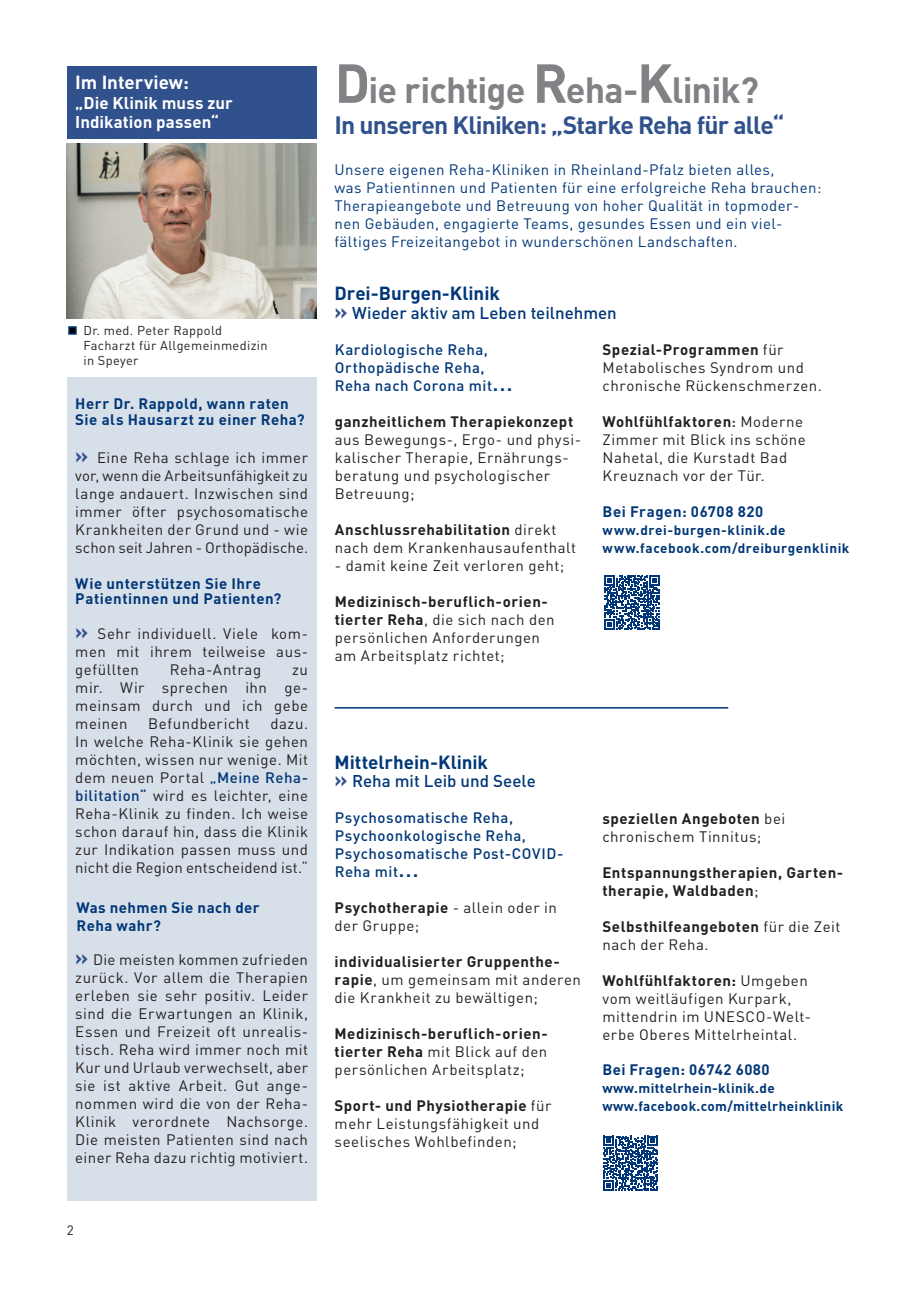
<style>
.page{position:relative;width:919px;height:1289px;background:#fff}
.page>*{position:absolute;margin:0;border:0;box-sizing:border-box;transform-origin:0 0}
.Headline{font:700 36px "DIN Pro DR Vp";letter-spacing:-.025em;color:#808285}
.Headline-2{font:700 24.75px "DIN Pro DR Vp";letter-spacing:-.035em;color:#30518c}
.Headline-3{font:700 18.75px "DIN Pro DR Vp";letter-spacing:-.005em;color:#013778}
.t1{font:700 18.75px "DIN Pro DR Vp";color:#fff}
.Headline-4{font:500 16.8px "DIN Pro DR Vp";color:#013778}
.t2{font:700 16.8px/19.5px "DIN Pro DR Vp";color:#fff}
.Text{font:15px/18px "DIN Pro DR Vp";letter-spacing:.035em;color:#231f20;text-align:justify}
.Text_1{font:15px/18px "DIN Pro DR Vp";letter-spacing:.035em;color:#231f20}
.Text-2{font:15px/18px "DIN Pro DR Vp";letter-spacing:.03em;color:#013778}
.Text-3{font:700 15px/16.5px "DIN Pro DR Vp";letter-spacing:.035em;color:#013778}
.Text-4{font:500 15px/18px "DIN Pro DR Vp";letter-spacing:.035em;color:#013778}
.Text_1-2{font:700 15px/18px "DIN Pro DR Vp";letter-spacing:.035em;color:#231f20;text-align:justify}
.Text_1-3{font:700 15px "DIN Pro DR Vp";letter-spacing:.04em;color:#013778}
.Text-5{font:700 13.5px/18px "DIN Pro DR Vp";letter-spacing:.03em;color:#013778}
.Text_1-4{font:700 13.5px/18px "DIN Pro DR Vp";letter-spacing:.04em;color:#013778}
.t3{font:13.5px "DIN Pro DR Vp";color:#231f20}
.Text-6{font:12.75px/15px "DIN Pro DR Vp";letter-spacing:.03em;color:#231f20}
.s1{font-weight:700;font-size:21px;color:#30518c}
.s2{font-weight:500;color:#013778}
.s3{font-size:54px}
.s4{font-size:22.5px}
.s5{font-weight:700}
.s6{font-weight:500}
.s7{font-weight:400}
</style>
<div class="page">
<div style="left:67px;top:67px;width:249px;height:72px;background:#30518c"></div>
<div style="left:67px;top:377px;width:249px;height:824px;background:#d7dfe9"></div>
<hr style="left:334px;top:707px;width:394px;height:1px;background:#013778">
<svg style="left:604px;top:575px;width:55px;height:55px"></svg>
<svg style="left:603px;top:1135px;width:55px;height:55px"></svg>
<div style="left:68px;top:326px;width:9px;height:9px;background:#000;border:2px solid #013778"></div>
<img style="left:67px;top:143px;width:249px;height:176px">
<p class="t1" style="left:75px;top:70px;width:115px">Im Interview:</p>
<p class="t2" style="left:75px;top:92px;width:159px">„Die Klinik muss zur<br>Indikation passen“</p>
<p class="Text-6" style="left:83px;top:322px;width:186px">Dr. med. Peter Rappold<br>Facharzt für Allgemeinmedizin in Speyer</p>
<p class="Text-3" style="left:75px;top:395px;width:231px">Herr Dr. Rappold, wann raten<br>Sie als Hausarzt zu einer Reha?</p>
<p class="Text" style="left:75px;top:448px;width:234px"><span class="s1">»</span> Eine Reha schlage ich immer vor, wenn die Arbeitsunfähigkeit zu lange andauert. Inzwischen sind immer öfter psychosomatische Krankheiten der Grund und - wie schon seit Jahren - Orthopädische.</p>
<p class="Text-3" style="left:75px;top:575px;width:207px;line-height:15px">Wie unterstützen Sie Ihre<br>Patientinnen und Patienten?</p>
<p class="Text" style="left:75px;top:624px;width:234px"><span class="s1">»</span> Sehr individuell. Viele kom&shy;men mit ihrem teilweise aus&shy;gefüllten</p>
<p class="Text" style="left:170px;top:660px;width:93px">Reha-Antrag</p>
<p class="Text" style="left:75px;top:660px;width:234px;text-indent:217px">zu mir. Wir sprechen ihn ge&shy;meinsam durch und ich gebe meinen</p>
<p class="Text" style="left:148px;top:714px;width:103px">Befundbericht</p>
<p class="Text" style="left:75px;top:714px;width:234px;text-indent:195px">dazu.<br>In welche Reha-Klinik sie gehen möchten, wissen nur wenige. Mit dem neuen Portal <span class="s2">„Meine Reha&shy;bilitation“</span> wird es leichter, eine Reha-Klinik zu finden. Ich weise schon darauf hin, dass die Klinik zur Indikation passen muss und nicht die Region entscheidend ist.“</p>
<p class="Text-3" style="left:77px;top:898px;width:185px;line-height:18px">Was nehmen Sie nach der<br>Reha wahr?</p>
<p class="Text" style="left:75px;top:950px;width:234px"><span class="s1">»</span> Die meisten kommen zufrieden zurück. Vor allem die Therapien erleben sie sehr positiv. Leider sind die Erwartungen an Klinik, Essen und Freizeit oft unrealis&shy;tisch. Reha wird immer noch mit Kur und Urlaub verwechselt, aber sie ist aktive Arbeit. Gut ange&shy;nommen wird die von der Reha-Klinik verordnete Nachsorge.<br>Die meisten Patienten sind nach einer Reha dazu richtig motiviert.</p>
<p class="t3" style="left:67px;top:1221px;width:9px">2</p>
<p class="Headline" style="left:334px;top:66px;width:426px"><span class="s3">D</span>ie richtige <span class="s3">R</span>eha-<span class="s3">K</span>linik?</p>
<p class="Headline-2" style="left:334px;top:109px;width:451px">In unseren Kliniken: „Starke Reha für alle“</p>
<p class="Text-2" style="left:334px;top:160px;width:488px">Unsere eigenen Reha-Kliniken in Rheinland-Pfalz bieten alles,<br>was Patientinnen und Patienten für eine erfolgreiche Reha brauchen:<br>Therapieangebote und Betreuung von hoher Qualität in topmoder&shy;nen Gebäuden, engagierte Teams, gesundes Essen und ein viel&shy;fältiges Freizeitangebot in wunderschönen Landschaften.</p>
<p class="Headline-3" style="left:334px;top:280px;width:167px">Drei-Burgen-Klinik</p>
<p class="Headline-4" style="left:334px;top:302px;width:284px"><span class="s1">»</span> Wieder aktiv am Leben teilnehmen</p>
<p class="Text-4" style="left:335px;top:340px;width:179px">Kardiologische Reha,<br>Orthopädische Reha,<br>Reha nach Corona mit<span class="s4">...</span></p>
<p class="Text_1" style="left:602px;top:340px;width:221px"><span class="s5">Spezial-Programmen</span> für<br>Metabolisches Syndrom und chronische Rückenschmerzen.</p>
<p class="Text_1" style="left:602px;top:412px;width:205px"><span class="s5">Wohlfühlfaktoren</span><span class="s6">:</span> Moderne<br>Zimmer mit Blick ins schöne<br>Nahetal, die Kurstadt Bad<br>Kreuznach vor der Tür.</p>
<p class="Text_1-3" style="left:602px;top:501px;width:162px">Bei Fragen: 06708 820</p>
<p class="Text_1-4" style="left:602px;top:520px;width:248px">www.drei-burgen-klinik.de www.facebook.com/dreiburgenklinik</p>
<p class="Text_1" style="left:335px;top:412px;width:248px"><span class="s5">ganzheitlichem Therapiekonzept </span>aus Bewegungs-, Ergo- und physi&shy;kalischer Therapie, Ernährungs&shy;beratung und psychologischer<br>Betreuung;</p>
<p class="Text_1" style="left:335px;top:520px;width:243px"><span class="s5">Anschlussrehabilitation</span> direkt nach dem Krankenhausaufenthalt</p>
<p class="Text_1" style="left:335px;top:556px;width:231px">- damit keine Zeit verloren geht;</p>
<p class="Text_1" style="left:335px;top:592px;width:221px"><span class="s5">Medizinisch-beruflich-orien&shy;tierter Reha</span>, die sich nach den persönlichen Anforderungen am Arbeitsplatz richtet;</p>
<p class="Headline-3" style="left:334px;top:750px;width:155px">Mittelrhein-Klinik</p>
<p class="Headline-4" style="left:334px;top:770px;width:203px"><span class="s1">»</span> Reha mit Leib und Seele</p>
<p class="Text-4" style="left:335px;top:808px;width:230px">Psychosomatische Reha,<br>Psychoonkologische Reha,<br>Psychosomatische Post-COVID-<br>Reha mit<span class="s4">...</span></p>
<p class="Text_1" style="left:602px;top:808px;width:184px"><span class="s5">speziellen Angeboten</span> bei chronischem Tinnitus;</p>
<p class="Text_1-2" style="left:602px;top:862px;width:242px">Entspannungstherapien, Garten&shy;therapie, Waldbaden<span class="s7">;</span></p>
<p class="Text_1" style="left:602px;top:916px;width:239px"><span class="s5">Selbsthilfeangeboten</span> für die Zeit nach der Reha.</p>
<p class="Text_1" style="left:602px;top:970px;width:210px"><span class="s5">Wohlfühlfaktoren:</span> Umgeben vom weitläufigen Kurpark, mittendrin im UNESCO-Welt&shy;erbe Oberes Mittelrheintal.</p>
<p class="Text-3" style="left:602px;top:1061px;width:169px">Bei Fragen: 06742 6080</p>
<p class="Text-5" style="left:602px;top:1078px;width:242px">www.mittelrhein-klinik.de www.facebook.com/mittelrheinklinik</p>
<p class="Text_1" style="left:334px;top:898px;width:224px"><span class="s5">Psychotherapie</span> - allein oder in der Gruppe;</p>
<p class="Text_1" style="left:334px;top:952px;width:248px"><span class="s5">individualisierter Gruppenthe&shy;rapie</span>, um gemeinsam mit anderen die Krankheit zu bewältigen;</p>
<p class="Text_1-2" style="left:334px;top:1024px;width:215px">Medizinisch-beruflich-orien&shy;tierter Reha <span class="s7">mit Blick auf den persönlichen Arbeitsplatz;</span></p>
<p class="Text_1" style="left:334px;top:1096px;width:218px"><span class="s5">Sport- und Physiotherapie</span> für mehr Leistungsfähigkeit und seelisches Wohlbefinden;</p>
</div>
